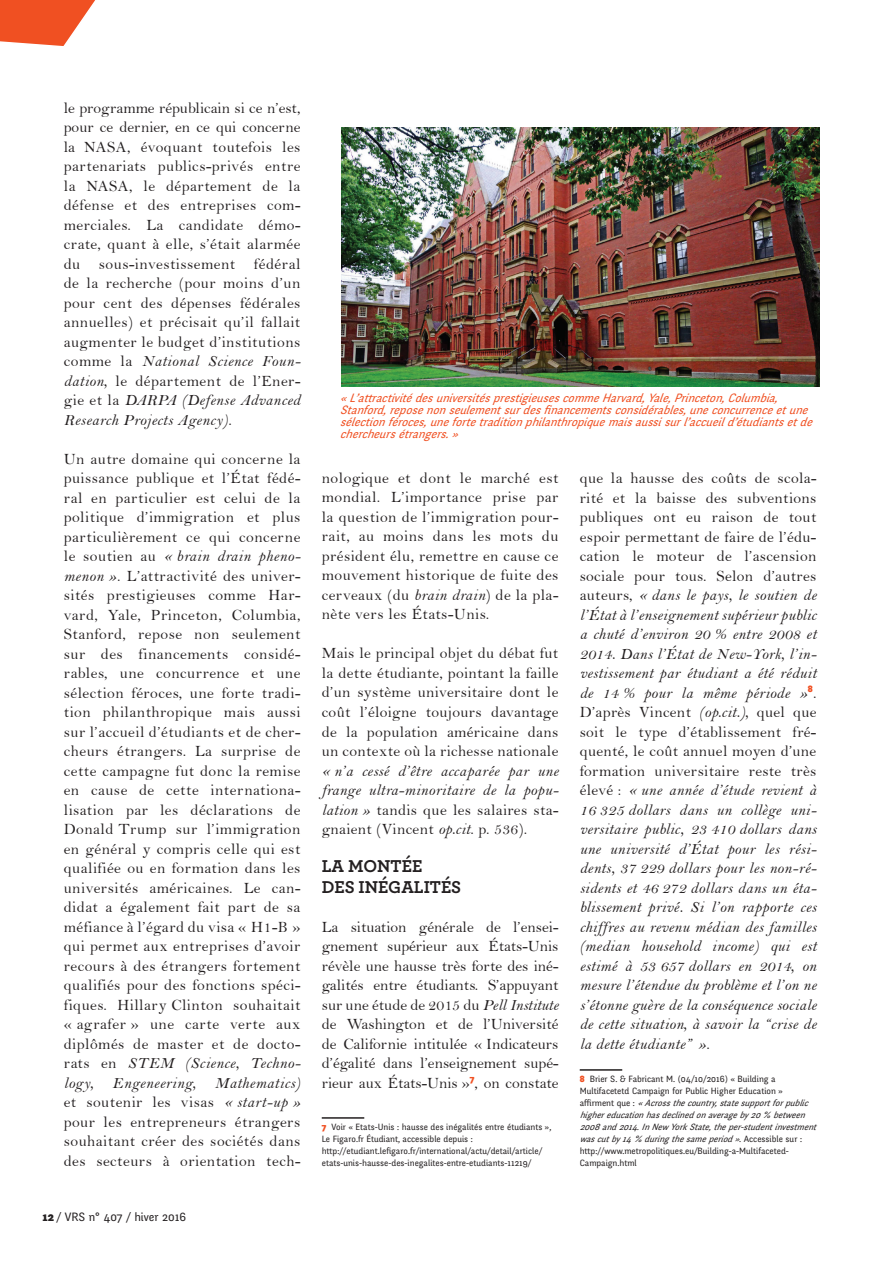
<style>
.page{position:relative;width:893px;height:1263px;background:#fff}
.page>*{position:absolute;margin:0;border:0;box-sizing:border-box;transform-origin:0 0}
.t1{font:700 18px/21px "Archer";color:#231f20}
.t2{font:15.75px/19.5px "Bell";letter-spacing:.03em;color:#231f20;text-align:justify}
.t3{font:15.75px/19.5px "Bell MT Italic";letter-spacing:.02em;color:#231f20}
.t4{font:italic 12px/12px "Fengardo Neue";color:#f05022}
.t5{font:12px "Fengardo Neue";color:#231f20}
.t6{font:9px/12px "Fengardo Neue";color:#231f20}
.s1{font-family:"Bell"}
.s2{font-family:"Bell MT Italic"}
.s3{font-weight:900;color:#f05022}
.s4{font-style:italic}
.s5{font-weight:900}
</style>
<div class="page">
<svg style="left:0;top:0;width:95px;height:46px"></svg>
<hr style="left:322px;top:1117px;width:42px;height:2px;background:#231f20">
<hr style="left:580px;top:1069px;width:42px;height:2px;background:#231f20">
<img style="left:341px;top:127px;width:479px;height:259px">
<p class="t2" style="left:64px;top:98px;width:238px">le programme républicain si ce n’est, pour ce dernier, en ce qui concerne la NASA, évoquant toutefois les partenariats publics-privés entre la NASA, le département de la défense et des entreprises com&shy;merciales. La candidate démo&shy;crate, quant à elle, s’était alarmée du sous-investissement fédéral de la recherche (pour moins d’un pour cent des dépenses fédérales annuelles) et précisait qu’il fallait augmenter le budget d’institutions</p>
<p class="t3" style="left:64px;top:351px;width:238px"><span class="s1">comme la</span> National Science Foun-</p>
<p class="t2" style="left:64px;top:371px;width:238px"><span class="s2">dation,</span> le département de l’Ener-</p>
<p class="t3" style="left:64px;top:390px;width:238px"><span class="s1">gie et la</span> DARPA (Defense Advanced<br>Research Projects Agency)<span class="s1">.</span></p>
<p class="t2" style="left:64px;top:449px;width:238px">Un autre domaine qui concerne la puissance publique et l’État fédé&shy;ral en particulier est celui de la politique d’immigration et plus particulièrement ce qui concerne</p>
<p class="t3" style="left:64px;top:546px;width:238px"><span class="s1">le soutien au</span> « brain drain pheno-</p>
<p class="t2" style="left:64px;top:566px;width:238px"><span class="s2">menon »</span>. L’attractivité des univer&shy;sités prestigieuses comme Har&shy;vard, Yale, Princeton, Columbia, Stanford, repose non seulement sur des financements considé&shy;rables, une concurrence et une sélection féroces, une forte tradi&shy;tion philanthropique mais aussi sur l’accueil d’étudiants et de cher&shy;cheurs étrangers. La surprise de cette campagne fut donc la remise en cause de cette internationa&shy;lisation par les déclarations de Donald Trump sur l’immigration en général y compris celle qui est qualifiée ou en formation dans les universités américaines. Le can&shy;didat a également fait part de sa méfiance à l’égard du visa « H1-B » qui permet aux entreprises d’avoir recours à des étrangers fortement qualifiés pour des fonctions spéci&shy;fiques. Hillary -Clinton souhaitait « agrafer » une carte verte aux diplômés de master et de docto-</p>
<p class="t3" style="left:64px;top:1053px;width:238px"><span class="s1">rats en</span> STEM (Science, Techno&shy;logy, Engeneering, Mathematics)</p>
<p class="t2" style="left:64px;top:1092px;width:238px">et soutenir les visas <span class="s2">« start-up » </span>pour les entrepreneurs étrangers souhaitant créer des sociétés dans des secteurs à orientation tech-</p>
<p class="t4" style="left:340px;top:392px;width:479px">« L’attractivitédesuniversitésprestigieusescommeHarvard,Yale,Princeton,Columbia, Stanford,reposenonseulementsurdesfinancementsconsidérables,uneconcurrenceetune sélectionféroces,unefortetraditionphilanthropiquemaisaussisurl’accueild’étudiantsetde chercheursétrangers. »</p>
<p class="t2" style="left:322px;top:468px;width:238px">nologique et dont le marché est mondial. L’importance prise par la question de l’immigration pour&shy;rait, au moins dans les mots du président élu, remettre en cause ce mouvement historique de fuite des cerveaux (du <span class="s2">brain drain</span>) de la pla&shy;nète vers les États-Unis.</p>
<p class="t2" style="left:322px;top:644px;width:238px">Mais le principal objet du débat fut la dette étudiante, pointant la faille d’un système universitaire dont le coût l’éloigne toujours davantage de la population américaine dans un contexte où la richesse nationale</p>
<p class="t3" style="left:322px;top:761px;width:238px">« n’a cessé d’être accaparée par une frange ultra-minoritaire de la popu-</p>
<p class="t2" style="left:322px;top:800px;width:238px"><span class="s2">lation »</span> tandis que les salaires sta&shy;gnaient (Vincent <span class="s2">op.cit</span>. p. 536).</p>
<p class="t1" style="left:322px;top:854px;width:139px">LA MONTÉE<br>DES INÉGALITÉS</p>
<p class="t2" style="left:322px;top:917px;width:238px">La situation générale de l’ensei&shy;gnement supérieur aux États-Unis révèle une hausse très forte des iné&shy;galités entre étudiants. S’appuyant sur une étude de 2015 du <span class="s2">Pell -Institute </span>de Washington et de l’Université de Californie intitulée « Indicateurs d’égalité dans l’enseignement supé&shy;rieur aux États-Unis »<sup>7</sup>, on constate</p>
<p class="t6" style="left:322px;top:1121px;width:231px"><span class="s3">7</span> Voir « Etats-Unis : hausse des inégalités entre étudiants », Le Figaro.fr Étudiant, accessible depuis : http://etudiant.lefigaro.fr/international/actu/detail/article/ etats-unis-hausse-des-inegalites-entre-etudiants-11219/</p>
<p class="t2" style="left:580px;top:468px;width:238px">que la hausse des coûts de scola&shy;rité et la baisse des subventions publiques ont eu raison de tout espoir permettant de faire de l’édu&shy;cation le moteur de l’ascension sociale pour tous. Selon d’autres</p>
<p class="t3" style="left:580px;top:585px;width:238px;text-align:justify"><span class="s1">auteurs,</span> « dans le pays, le soutien de l’État à l’enseignement supérieur public a chuté d’environ 20 % entre 2008 et 2014. Dans l’État de New-York, l’in&shy;vestissement par étudiant a été réduit de 14 % pour la même période »<sup>8</sup><span class="s1">.</span></p>
<p class="t2" style="left:580px;top:702px;width:238px">D’après Vincent <span class="s2">(op.cit.),</span> quel que soit le type d’établissement fré&shy;quenté, le coût annuel moyen d’une formation universitaire reste très</p>
<p class="t3" style="left:580px;top:780px;width:238px;text-align:justify"><span class="s1">élevé :</span> « une année d’étude revient à 16 325 dollars dans un collège uni&shy;versitaire public, 23 410 -dollars dans une université d’État pour les rési&shy;dents, 37 229 -dollars pour les non-ré&shy;sidents et 46 272 -dollars dans un éta&shy;blissement privé. Si l’on rapporte ces chiffres au revenu médian des familles (median household income) qui est estimé à 53 657 -dollars en 2014, on mesure l’étendue du problème et l’on ne s’étonne guère de la conséquence sociale de cette situation, à savoir la “crise de la dette étudiante” »<span class="s1">.</span></p>
<p class="t6" style="left:580px;top:1073px;width:241px"><span class="s3">8</span> Brier S. &amp; Fabricant M. (04/10/2016) « Building a Multifacetetd Campaign for Public Higher Education »<br>a ffi r m e n t q u e : <span class="s4">« Acrossthecountry,statesupportforpublic highereducationhasdeclinedonaverageby20 % between 2008and2014.InNewYorkState,theper-studentinvestment wascutby14 % duringthesameperiod »</span>. A c c e s s i b l e s u r : http://www.metropolitiques.eu/Building-a-Multifaceted-Campaign.html</p>
<p class="t5" style="left:43px;top:1209px;width:145px"><span class="s5">12</span> / VRS n° 407 / hiver 2016</p>
</div>
